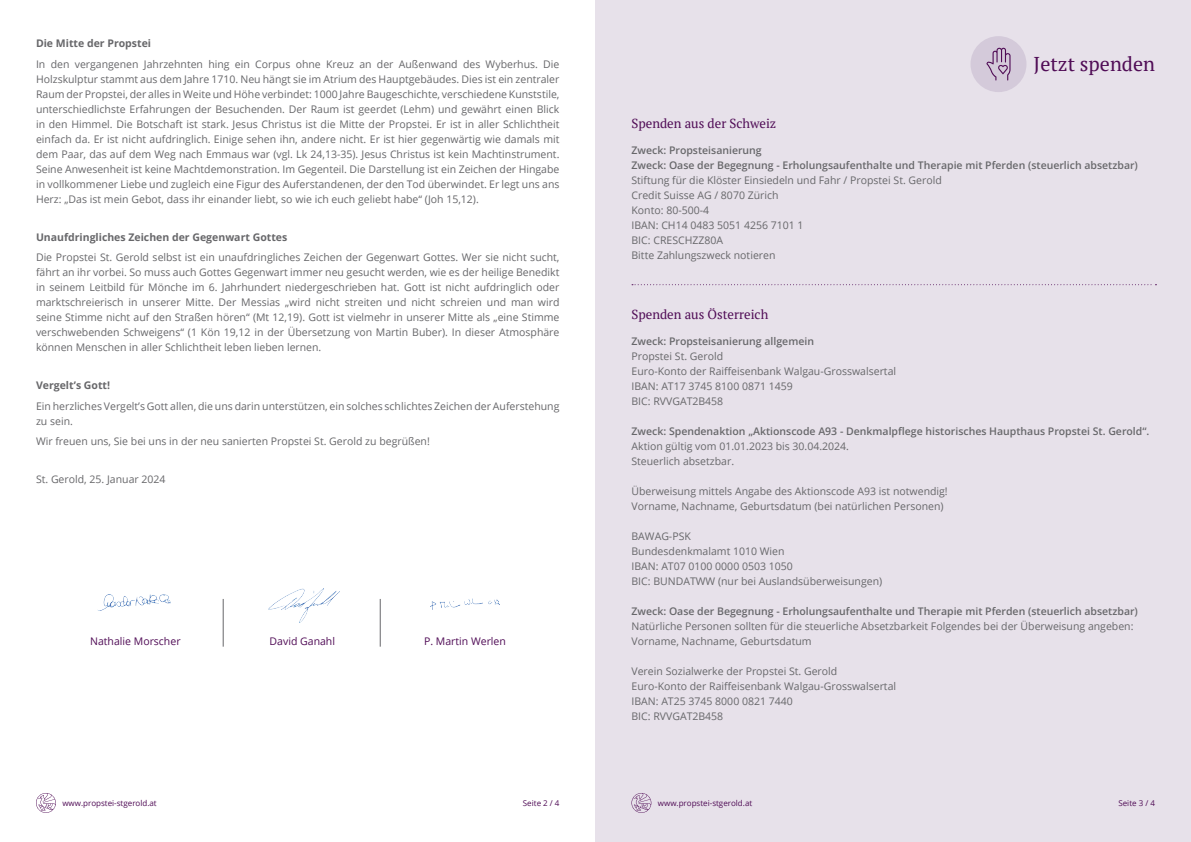
<style>
.page{position:relative;width:1191px;height:842px;background:#fff}
.page>*{position:absolute;margin:0;border:0;box-sizing:border-box;transform-origin:0 0}
.t1{font:20px "PT Serif";color:#500c56}
.t2{font:13px "PT Serif";color:#500c56}
.t3{font:10.5px/15px "Open Sans";color:#67676a}
.t4{font:600 10.5px/15px "Open Sans";color:#67676a}
.t5{font:700 10.5px "Open Sans";color:#67676a}
.t6{font:10.5px "Open Sans";color:#500c56}
.t7{font:8px "Open Sans";color:#500c56}
.s1{font-weight:400}
.s2{font-weight:600}
</style>
<div class="page">
<svg style="left:36px;top:793px;width:20px;height:20px"></svg>
<hr style="left:223px;top:599px;width:1px;height:48px;background:#67676a">
<hr style="left:380px;top:599px;width:1px;height:48px;background:#67676a">
<img style="left:98px;top:595px;width:73px;height:16px">
<img style="left:268px;top:588px;width:71px;height:35px">
<img style="left:431px;top:599px;width:68px;height:10px">
<div style="left:595px;top:0;width:596px;height:842px;background:#e7e1ea"></div>
<div style="left:970px;top:36px;width:56px;height:56px;background:#d4cada;border-radius:50%"></div>
<svg style="left:632px;top:284px;width:524px;height:1px"></svg>
<svg style="left:986px;top:48px;width:24px;height:32px"></svg>
<svg style="left:631px;top:793px;width:20px;height:20px"></svg>
<p class="t5" style="left:36px;top:36px;width:117px">Die Mitte der Propstei</p>
<p class="t3" style="left:36px;top:56px;width:525px;text-align:justify">In den vergangenen Jahrzehnten hing ein Corpus ohne Kreuz an der Außenwand des Wyberhus. Die Holzskulptur stammt aus dem Jahre 1710. Neu hängt sie im Atrium des Hauptgebäudes. Dies ist ein zentraler Raum der Propstei, der alles in Weite und Höhe verbindet: 1000 Jahre Baugeschichte, verschiedene Kunststile, unterschiedlichste Erfahrungen der Besuchenden. Der Raum ist geerdet (Lehm) und gewährt einen Blick in den Himmel. Die Botschaft ist stark. Jesus Christus ist die Mitte der Propstei. Er ist in aller Schlichtheit einfach da. Er ist nicht aufdringlich. Einige sehen ihn, andere nicht. Er ist hier gegenwärtig wie damals mit dem Paar, das auf dem Weg nach Emmaus war (vgl. Lk 24,13-35). Jesus Christus ist kein Machtinstrument.<br>Seine Anwesenheit ist keine Machtdemonstration. Im Gegenteil. Die Darstellung ist ein Zeichen der Hingabe in vollkommener Liebe und zugleich eine Figur des Auferstandenen, der den Tod überwindet. Er legt uns ans Herz: „Das ist mein Gebot, dass ihr einander liebt, so wie ich euch geliebt habe“ (Joh 15,12).</p>
<p class="t5" style="left:36px;top:229px;width:253px">Unaufdringliches Zeichen der Gegenwart Gottes</p>
<p class="t3" style="left:36px;top:250px;width:525px;text-align:justify">Die Propstei St. Gerold selbst ist ein unaufdringliches Zeichen der Gegenwart Gottes. Wer sie nicht sucht, fährt an ihr vorbei. So muss auch Gottes Gegenwart immer neu gesucht werden, wie es der heilige Benedikt in seinem Leitbild für Mönche im 6. Jahrhundert niedergeschrieben hat. Gott ist nicht aufdringlich oder marktschreierisch in unserer Mitte. Der Messias „wird nicht streiten und nicht schreien und man wird seine Stimme nicht auf den Straßen hören“ (Mt 12,19). Gott ist vielmehr in unserer Mitte als „eine Stimme verschwebenden Schweigens“ (1 Kön 19,12 in der Übersetzung von Martin Buber). In dieser Atmosphäre können Menschen in aller Schlichtheit leben lieben lernen.</p>
<p class="t5" style="left:36px;top:378px;width:76px">Vergelt’s Gott!</p>
<p class="t3" style="left:36px;top:398px;width:525px">Ein herzliches Vergelt’s Gott allen, die uns darin unterstützen, ein solches schlichtes Zeichen der Auferstehung zu sein.</p>
<p class="t3" style="left:36px;top:434px;width:395px">Wir freuen uns, Sie bei uns in der neu sanierten Propstei St. Gerold zu begrüßen!</p>
<p class="t3" style="left:36px;top:471px;width:131px">St. Gerold, 25. Januar 2024</p>
<p class="t6" style="left:90px;top:634px;width:92px">Nathalie Morscher</p>
<p class="t6" style="left:270px;top:634px;width:67px">David Ganahl</p>
<p class="t6" style="left:424px;top:634px;width:83px">P. Martin Werlen</p>
<p class="t7" style="left:62px;top:798px;width:96px">www.propstei-stgerold.at</p>
<p class="t7" style="left:523px;top:798px;width:38px">Seite 2 / 4</p>
<p class="t1" style="left:1033px;top:51px;width:123px">Jetzt spenden</p>
<p class="t2" style="left:631px;top:114px;width:146px">Spenden aus der Schweiz</p>
<p class="t4" style="left:631px;top:142px;width:132px">Zweck: Propsteisanierung</p>
<p class="t4" style="left:631px;top:157px;width:508px">Zweck: Oase der Begegnung - Erholungsaufenthalte und Therapie mit Pferden (steuerlich absetzbar)<br><span class="s1">Stiftung für die Klöster Einsiedeln und Fahr / Propstei St. Gerold</span></p>
<p class="t3" style="left:631px;top:187px;width:149px">Credit Suisse AG / 8070 Zürich</p>
<p class="t3" style="left:631px;top:202px;width:79px">Konto: 80-500-4</p>
<p class="t3" style="left:631px;top:217px;width:173px">IBAN: CH14 0483 5051 4256 7101 1</p>
<p class="t3" style="left:631px;top:232px;width:93px">BIC: CRESCHZZ80A</p>
<p class="t3" style="left:631px;top:247px;width:145px">Bitte Zahlungszweck notieren</p>
<p class="t2" style="left:631px;top:306px;width:138px">Spenden aus Österreich</p>
<p class="t3" style="left:631px;top:334px;width:266px"><span class="s2">Zweck: Propsteisanierung allgemein<br></span>Propstei St. Gerold<br>Euro-Konto der Raiffeisenbank Walgau-Grosswalsertal<br>IBAN: AT17 3745 8100 0871 1459<br>BIC: RVVGAT2B458</p>
<p class="t4" style="left:631px;top:424px;width:519px">Zweck: Spendenaktion „Aktionscode A93 - Denkmalpflege historisches Haupthaus Propstei St. Gerold“.<br><span class="s1">Aktion gültig vom 01.01.2023 bis 30.04.2024.</span></p>
<p class="t3" style="left:631px;top:454px;width:104px">Steuerlich absetzbar.</p>
<p class="t3" style="left:631px;top:484px;width:318px">Überweisung mittels Angabe des Aktionscode A93 ist notwendig!</p>
<p class="t3" style="left:631px;top:499px;width:314px">Vorname, Nachname, Geburtsdatum (bei natürlichen Personen)</p>
<p class="t3" style="left:631px;top:529px;width:61px">BAWAG-PSK</p>
<p class="t3" style="left:631px;top:544px;width:155px">Bundesdenkmalamt 1010 Wien</p>
<p class="t3" style="left:631px;top:559px;width:163px">IBAN: AT07 0100 0000 0503 1050</p>
<p class="t3" style="left:631px;top:574px;width:252px">BIC: BUNDATWW (nur bei Auslandsüberweisungen)</p>
<p class="t3" style="left:631px;top:604px;width:508px"><span class="s2">Zweck: Oase der Begegnung - Erholungsaufenthalte und Therapie mit Pferden (steuerlich absetzbar)<br></span>Natürliche Personen sollten für die steuerliche Absetzbarkeit Folgendes bei der Überweisung angeben:<br>Vorname, Nachname, Geburtsdatum</p>
<p class="t3" style="left:631px;top:664px;width:207px">Verein Sozialwerke der Propstei St. Gerold</p>
<p class="t3" style="left:631px;top:679px;width:266px">Euro-Konto der Raiffeisenbank Walgau-Grosswalsertal</p>
<p class="t3" style="left:631px;top:694px;width:163px">IBAN: AT25 3745 8000 0821 7440</p>
<p class="t3" style="left:631px;top:709px;width:93px">BIC: RVVGAT2B458</p>
<p class="t7" style="left:658px;top:798px;width:96px">www.propstei-stgerold.at</p>
<p class="t7" style="left:1118px;top:798px;width:38px">Seite 3 / 4</p>
</div>
